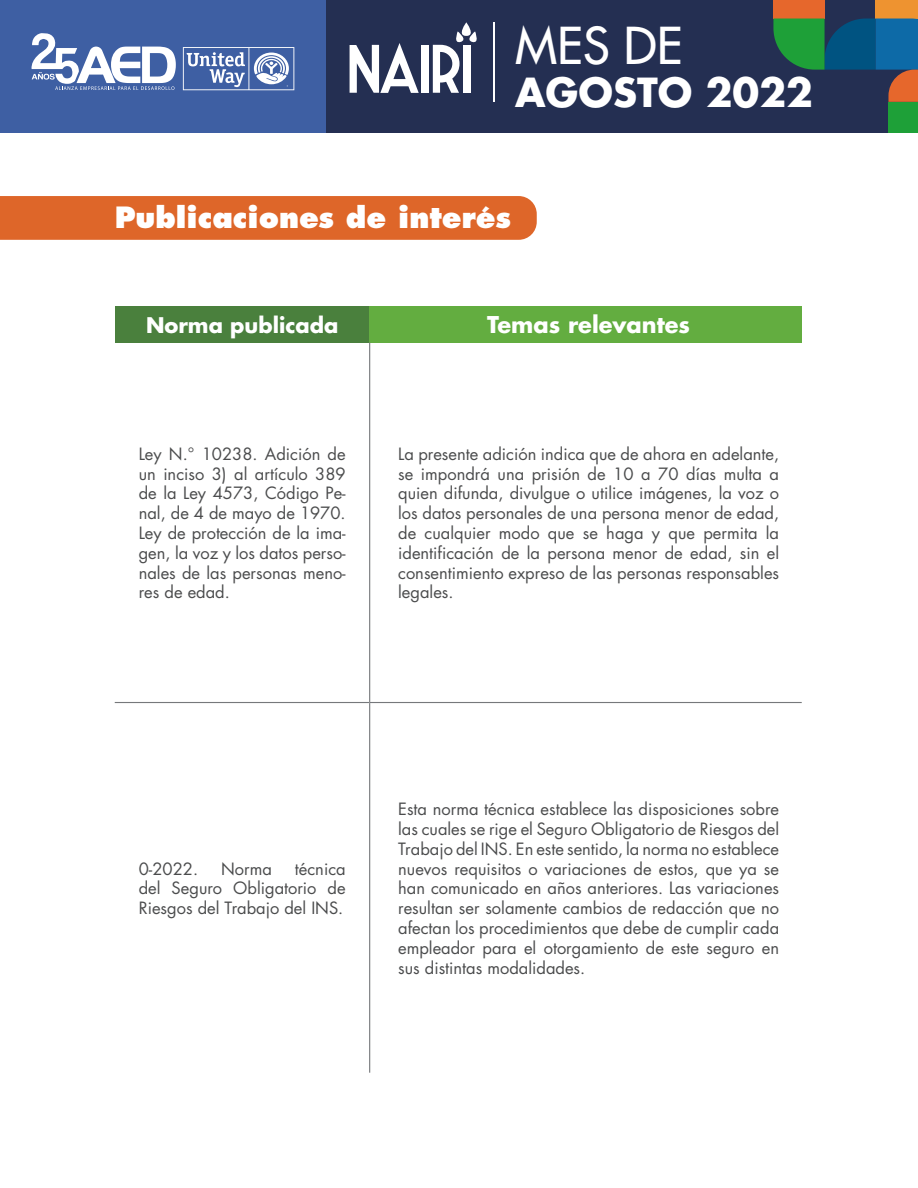
<style>
.page{position:relative;width:918px;height:1188px;background:#fff}
.page>*{position:absolute;margin:0;border:0;box-sizing:border-box;transform-origin:0 0}
.t1{font:49.5px "Futura";color:#fff}
.t2{font:700 42px "UEFA Supercup";color:#fff}
.t3{font:300 42px "UEFA Supercup";color:#fff}
.t4{font:700 39px "Futura";color:#fff}
.t5{font:800 28.5px "Futura";color:#fff}
.t6{font:700 22.5px "Futura";color:#fff}
.t7{font:700 21px "Futura";color:#fff}
.t8{font:18px "Abadi";color:#fff}
.t9{font:16.5px/19.8px "Futura";color:#4b4c4d;text-align:justify}
</style>
<div class="page">
<div style="left:0;top:0;width:918px;height:132px;background:#3e5fa3"></div>
<div style="left:326px;top:0;width:592px;height:132px;background:#242f52"></div>
<svg style="left:31px;top:33px;width:145px;height:57px"></svg>
<svg style="left:183px;top:47px;width:111px;height:43px"></svg>
<svg style="left:350px;top:43px;width:69px;height:50px"></svg>
<div style="left:422px;top:45px;width:7px;height:48px;background:#fff"></div>
<svg style="left:433px;top:22px;width:44px;height:71px"></svg>
<hr style="left:494px;top:22px;width:1px;height:80px;background:#fff">
<div style="left:876px;top:0;width:42px;height:19px;background:#ee9330"></div>
<div style="left:773px;top:0;width:52px;height:19px;background:#e6672c"></div>
<div style="left:888px;top:102px;width:30px;height:30px;background:#1ea038"></div>
<svg style="left:773px;top:19px;width:145px;height:83px"></svg>
<div style="left:115px;top:306px;width:255px;height:36px;background:#4a803d"></div>
<div style="left:370px;top:306px;width:432px;height:36px;background:#63ad40"></div>
<hr style="left:369px;top:342px;width:1px;height:360px;background:#76787b">
<hr style="left:115px;top:702px;width:255px;height:1px;background:#76787b">
<hr style="left:370px;top:702px;width:432px;height:1px;background:#76787b">
<hr style="left:369px;top:703px;width:1px;height:370px;background:#76787b">
<div style="left:0;top:196px;width:537px;height:44px;background:#de6629"></div>
<h1 class="t1" style="left:515px;top:15px;width:169px">MES DE</h1>
<h3 class="t4" style="left:515px;top:67px;width:299px">AGOSTO 2022</h3>
<h2 class="t3" style="left:512px;top:25px;width:134px">MES DE</h2>
<h2 class="t2" style="left:512px;top:61px;width:203px">MAYO 2022</h2>
<p class="t8" style="left:687px;top:71px;width:78px">Costa Rica</p>
<p class="t5" style="left:115px;top:200px;width:398px">Publicaciones de interés</p>
<p class="t7" style="left:146px;top:311px;width:194px">Norma publicada</p>
<p class="t6" style="left:487px;top:310px;width:204px">Temas relevantes</p>
<p class="t9" style="left:139px;top:444px;width:209px">Ley N.° 10238. Adición de un inciso 3) al artículo 389 de la Ley 4573, Código Pe&shy;nal, de 4 de mayo de 1970.<br>Ley de protección de la ima&shy;gen, la voz y los datos perso&shy;nales de las personas meno&shy;res de edad.</p>
<p class="t9" style="left:398px;top:444px;width:383px">La presente adición indica que de ahora en adelante, se impondrá una prisión de 10 a 70 días multa a quien difunda, divulgue o utilice imágenes, la voz o los datos personales de una persona menor de edad, de cualquier modo que se haga y que permita la identificación de la persona menor de edad, sin el consentimiento expreso de las personas responsables legales.</p>
<p class="t9" style="left:139px;top:858px;width:61px">0-2022.</p>
<p class="t9" style="left:221px;top:858px;width:52px">Norma</p>
<p class="t9" style="left:139px;top:858px;width:208px;text-indent:156px">técnica del Seguro Obligatorio de Riesgos del Trabajo del INS.</p>
<p class="t9" style="left:398px;top:799px;width:383px">Esta norma técnica establece las disposiciones sobre las cuales se rige el Seguro Obligatorio de Riesgos del Trabajo del INS. En este sentido, la norma no establece nuevos requisitos o variaciones de estos, que ya se han comunicado en años anteriores. Las variaciones resultan ser solamente cambios de redacción que no afectan los procedimientos que debe de cumplir cada empleador para el otorgamiento de este seguro en sus distintas modalidades.</p>
</div>
